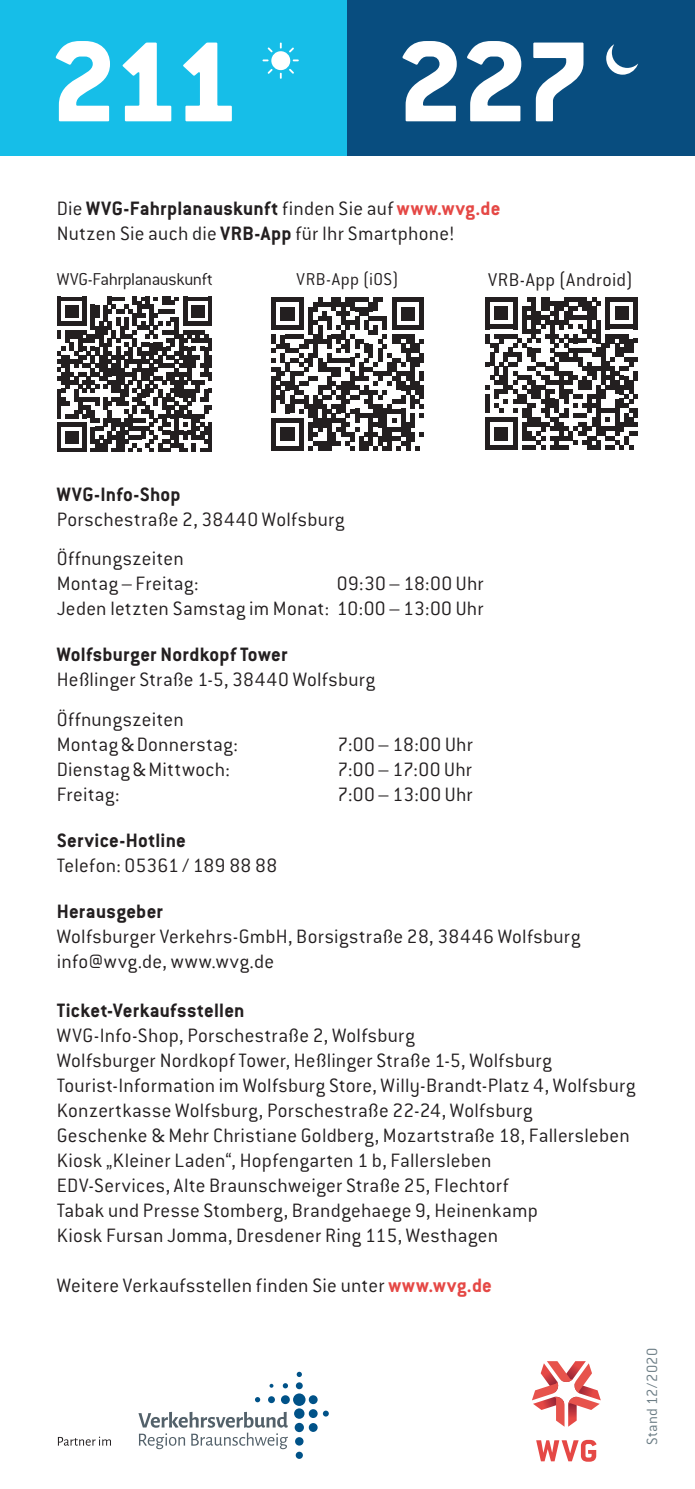
<style>
.page{position:relative;width:695px;height:1489px;background:#fff}
.page>*{position:absolute;margin:0;border:0;box-sizing:border-box;transform-origin:0 0}
.t1{font:800 125px "Conduit ITC Std";letter-spacing:-.03em;color:#fff}
.t2{font:300 21.25px/25px "Conduit ITC Std";letter-spacing:.015em;color:#231f20}
.t3{font:700 21.25px "Conduit ITC Std";letter-spacing:.01em;color:#231f20}
.t4{font:300 20.25px "Conduit ITC Std";letter-spacing:.015em;color:#231f20}
.t5{font:300 18.75px "Conduit ITC Std";letter-spacing:-.02em;color:#231f20}
.t6{font:300 18.75px "Conduit ITC Std";letter-spacing:.025em;color:#231f20}
.t7{font:300 16.25px "Conduit ITC Std";letter-spacing:.02em;color:#6c7d85}
.s1{font-weight:700}
.s2{font-weight:700;color:#e54845}
</style>
<div class="page">
<svg style="left:138px;top:1411px;width:150px;height:37px"></svg>
<div style="left:293px;top:1393px;width:12px;height:12px;background:#005288;border-radius:50%"></div>
<div style="left:294px;top:1408px;width:10px;height:10px;background:#005288;border-radius:50%"></div>
<svg style="left:294px;top:1422px;width:10px;height:9px"></svg>
<svg style="left:295px;top:1436px;width:8px;height:9px"></svg>
<div style="left:295px;top:1451px;width:8px;height:7px;background:#005288;border-radius:50%"></div>
<div style="left:281px;top:1395px;width:9px;height:8px;background:#005288;border-radius:50%"></div>
<svg style="left:255px;top:1397px;width:5px;height:5px"></svg>
<svg style="left:268px;top:1395px;width:7px;height:7px"></svg>
<svg style="left:323px;top:1410px;width:6px;height:6px"></svg>
<svg style="left:283px;top:1383px;width:5px;height:5px"></svg>
<svg style="left:296px;top:1371px;width:6px;height:5px"></svg>
<div style="left:296px;top:1382px;width:7px;height:6px;background:#005288;border-radius:50%"></div>
<svg style="left:269px;top:1383px;width:4px;height:4px"></svg>
<div style="left:309px;top:1395px;width:8px;height:8px;background:#005288;border-radius:50%"></div>
<svg style="left:309px;top:1408px;width:8px;height:9px"></svg>
<svg style="left:309px;top:1422px;width:8px;height:9px"></svg>
<svg style="left:58px;top:1436px;width:53px;height:9px"></svg>
<svg style="left:271px;top:450px;width:149px;height:1px"></svg>
<svg style="left:271px;top:297px;width:153px;height:153px"></svg>
<svg style="left:57px;top:296px;width:155px;height:155px"></svg>
<hr style="left:208px;top:422px;width:4px;height:29px;background:#231f20">
<svg style="left:485px;top:297px;width:153px;height:153px"></svg>
<svg style="left:536px;top:1439px;width:60px;height:22px"></svg>
<svg style="left:532px;top:1361px;width:68px;height:65px"></svg>
<div style="left:0;top:0;width:347px;height:155px;background:#16bee8"></div>
<div style="left:347px;top:0;width:347px;height:155px;background:#084d7f"></div>
<div style="left:271px;top:51px;width:19px;height:19px;background:#fff;border-radius:50%"></div>
<svg style="left:280px;top:43px;width:2px;height:6px"></svg>
<svg style="left:280px;top:73px;width:2px;height:6px"></svg>
<svg style="left:293px;top:59px;width:6px;height:2px"></svg>
<svg style="left:262px;top:59px;width:6px;height:2px"></svg>
<svg style="left:289px;top:69px;width:5px;height:5px"></svg>
<svg style="left:267px;top:47px;width:5px;height:5px"></svg>
<svg style="left:289px;top:47px;width:5px;height:5px"></svg>
<svg style="left:267px;top:69px;width:5px;height:5px"></svg>
<svg style="left:606px;top:44px;width:32px;height:31px"></svg>
<h1 class="t1" style="left:50px;top:7px;width:191px">211</h1>
<h1 class="t1" style="left:397px;top:7px;width:195px">227</h1>
<p class="t2" style="left:57px;top:196px;width:445px">Die <span class="s1">WVG-Fahrplanauskunft</span> finden Sie auf <span class="s2">www.wvg.de<br></span>Nutzen Sie auch die <span class="s1">VRB-App</span> für Ihr Smartphone!</p>
<p class="t4" style="left:488px;top:267px;width:147px">VRB-App (Android)</p>
<p class="t5" style="left:57px;top:267px;width:158px">WVG-Fahrplanauskunft</p>
<p class="t6" style="left:296px;top:267px;width:104px">VRB-App (iOS)</p>
<p class="t3" style="left:57px;top:481px;width:125px">WVG-Info-Shop</p>
<p class="t2" style="left:57px;top:499px;width:289px;line-height:39.2px">Porschestraße 2, 38440 Wolfsburg<br>Öffnungszeiten</p>
<p class="t2" style="left:57px;top:570px;width:143px">Montag – Freitag:</p>
<p class="t2" style="left:57px;top:570px;width:428px;text-align:right">09:30 – 18:00 Uhr<br>Jeden letzten Samstag im Monat: 10:00 – 13:00 Uhr</p>
<p class="t3" style="left:57px;top:642px;width:232px">Wolfsburger Nordkopf Tower</p>
<p class="t2" style="left:57px;top:659px;width:320px;line-height:39.2px">Heßlinger Straße 1-5, 38440 Wolfsburg<br>Öffnungszeiten</p>
<p class="t2" style="left:57px;top:730px;width:182px">Montag &amp; Donnerstag:</p>
<p class="t2" style="left:337px;top:730px;width:137px">7:00 – 18:00 Uhr</p>
<p class="t2" style="left:57px;top:755px;width:175px">Dienstag &amp; Mittwoch:</p>
<p class="t2" style="left:337px;top:755px;width:136px">7:00 – 17:00 Uhr</p>
<p class="t2" style="left:57px;top:780px;width:64px">Freitag:</p>
<p class="t2" style="left:337px;top:780px;width:137px">7:00 – 13:00 Uhr</p>
<p class="t3" style="left:57px;top:827px;width:131px">Service-Hotline</p>
<p class="t2" style="left:57px;top:852px;width:222px">Telefon: 05361 / 189 88 88</p>
<p class="t3" style="left:57px;top:898px;width:108px">Herausgeber</p>
<p class="t2" style="left:57px;top:923px;width:525px">Wolfsburger Verkehrs-GmbH, Borsigstraße 28, 38446 Wolfsburg info@wvg.de, www.wvg.de</p>
<p class="t3" style="left:57px;top:997px;width:189px">Ticket-Verkaufsstellen</p>
<p class="t2" style="left:57px;top:1021px;width:580px">WVG-Info-Shop, Porschestraße 2, Wolfsburg<br>Wolfsburger Nordkopf Tower, Heßlinger Straße 1-5, Wolfsburg Tourist-Information im Wolfsburg Store, Willy-Brandt-Platz 4, Wolfsburg Konzertkasse Wolfsburg, Porschestraße 22-24, Wolfsburg<br>Geschenke &amp; Mehr Christiane Goldberg, Mozartstraße 18, Fallersleben Kiosk „Kleiner Laden“, Hopfengarten 1 b, Fallersleben<br>EDV-Services, Alte Braunschweiger Straße 25, Flechtorf<br>Tabak und Presse Stomberg, Brandgehaege 9, Heinenkamp<br>Kiosk Fursan Jomma, Dresdener Ring 115, Westhagen</p>
<p class="t2" style="left:57px;top:1271px;width:437px">Weitere Verkaufsstellen finden Sie unter <span class="s2">www.wvg.de</span></p>
<p class="t7" style="left:642px;top:1444px;width:99px;rotate:-90deg">Stand 12/2020</p>
</div>
